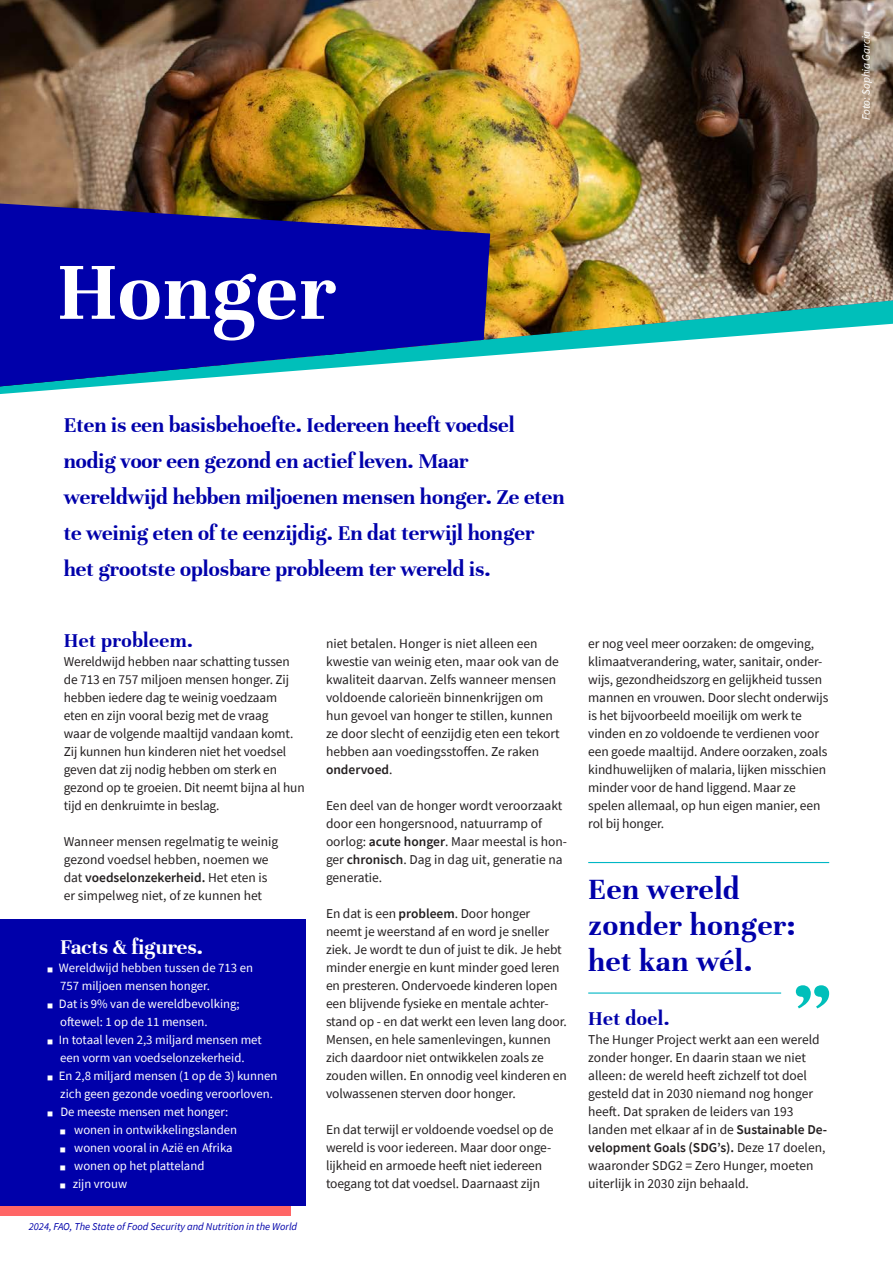
<style>
.page{position:relative;width:893px;height:1263px;background:#fff}
.page>*{position:absolute;margin:0;border:0;box-sizing:border-box;transform-origin:0 0}
.Tussenkop{font:700 90px "Unna";color:#00bfba}
.t1{font:700 88.5px "Unna";color:#fff}
.Tussenkop-2{font:700 31.5px/36px "Unna";letter-spacing:.02em;color:#00a}
.Broodtekst{font:700 22.5px/36px "Unna";color:#00a}
.Kaderkopje_wit{font:700 22.5px "Unna";color:#fff}
.Tussenkop-3{font:700 21px "Unna";letter-spacing:.02em;color:#00a}
.Broodtekst-2{font:13.5px/18px "Source Sans Pro";letter-spacing:-.01em;color:#231f20}
.kaderbroodtekst_wit{font:12.75px "Source Sans Pro";color:#fff}
.kaderbroodtekst_wit-2{font:italic 11.25px "Source Sans Pro";color:#fff}
.kaderbroodtekst_wit-3{font:italic 10.5px "Source Sans Pro";color:#00a}
.s1{font-weight:600}
.s2{font-size:6px}
</style>
<div class="page">
<div style="left:0;top:975px;width:291px;height:241px;background:#f66"></div>
<img style="left:0;top:0;width:893px;height:356px">
<svg style="left:0;top:204px;width:490px;height:182px;background:#35449f"></svg>
<div style="left:57px;top:241px;width:421px;height:95px;background:#00a"></div>
<div style="left:0;top:919px;width:306px;height:287px;background:#00a"></div>
<hr style="left:588px;top:992px;width:193px;height:1px;background:#00b7c5">
<hr style="left:588px;top:862px;width:241px;height:1px;background:#00b7c5">
<p class="kaderbroodtekst_wit-2" style="left:859px;top:120px;width:91px;rotate:-90deg">Foto: Sophia Garcia</p>
<p class="t1" style="left:57px;top:241px;width:281px">Honger</p>
<p class="Broodtekst" style="left:64px;top:407px;width:502px">Eten is een basisbehoefte. Iedereen heeft voedsel nodig voor een gezond en actief leven. Maar wereldwijd hebben miljoenen mensen honger. Ze eten te weinig eten of te eenzijdig. En dat terwijl honger het grootste oplosbare probleem ter wereld is.</p>
<p class="Tussenkop-3" style="left:64px;top:628px;width:131px">Het probleem.</p>
<p class="Broodtekst-2" style="left:64px;top:652px;width:242px">Wereldwijd hebben naar schatting tussen de 713 en 757 miljoen mensen honger. Zij hebben iedere dag te weinig voedzaam eten en zijn vooral bezig met de vraag<br>waar de volgende maaltijd vandaan komt.<br>Zij kunnen hun kinderen niet het voedsel geven dat zij nodig hebben om sterk en gezond op te groeien. Dit neemt bijna al hun tijd en denkruimte in beslag.</p>
<p class="Broodtekst-2" style="left:64px;top:832px;width:216px">Wanneer mensen regelmatig te weinig gezond voedsel hebben, noemen we dat <span class="s1">voedselonzekerheid.</span> Het eten is er simpelweg niet, of ze kunnen het</p>
<p class="Kaderkopje_wit" style="left:60px;top:934px;width:144px">Facts &amp; figures.</p>
<p class="kaderbroodtekst_wit" style="left:48px;top:960px;width:207px"><span class="s2">■</span> Wereldwijd hebben tussen de 713 en</p>
<p class="kaderbroodtekst_wit" style="left:60px;top:978px;width:151px">757 miljoen mensen honger.</p>
<p class="kaderbroodtekst_wit" style="left:48px;top:996px;width:194px"><span class="s2">■</span> Dat is 9% van de wereldbevolking;</p>
<p class="kaderbroodtekst_wit" style="left:60px;top:1014px;width:149px">oftewel: 1 op de 11 mensen.</p>
<p class="kaderbroodtekst_wit" style="left:48px;top:1032px;width:216px"><span class="s2">■</span> In totaal leven 2,3 miljard mensen met</p>
<p class="kaderbroodtekst_wit" style="left:60px;top:1050px;width:186px">een vorm van voedselonzekerheid.</p>
<p class="kaderbroodtekst_wit" style="left:48px;top:1068px;width:231px"><span class="s2">■</span> En 2,8 miljard mensen (1 op de 3) kunnen</p>
<p class="kaderbroodtekst_wit" style="left:60px;top:1086px;width:214px">zich geen gezonde voeding veroorloven.</p>
<p class="kaderbroodtekst_wit" style="left:48px;top:1104px;width:182px"><span class="s2">■</span> De meeste mensen met honger:</p>
<p class="kaderbroodtekst_wit" style="left:60px;top:1122px;width:178px"><span class="s2">■</span> wonen in ontwikkelingslanden</p>
<p class="kaderbroodtekst_wit" style="left:60px;top:1140px;width:174px"><span class="s2">■</span> wonen vooral in Azië en Afrika</p>
<p class="kaderbroodtekst_wit" style="left:60px;top:1158px;width:146px"><span class="s2">■</span> wonen op het platteland</p>
<p class="kaderbroodtekst_wit" style="left:60px;top:1176px;width:68px"><span class="s2">■</span> zijn vrouw</p>
<p class="kaderbroodtekst_wit-3" style="left:29px;top:1219px;width:270px">2024, FAO, The State of Food Security and Nutrition in the World</p>
<p class="Broodtekst-2" style="left:326px;top:634px;width:235px">niet betalen. Honger is niet alleen een kwestie van weinig eten, maar ook van de kwaliteit daarvan. Zelfs wanneer mensen voldoende calorieën binnenkrijgen om hun gevoel van honger te stillen, kunnen ze door slecht of eenzijdig eten een tekort hebben aan voedingsstoffen. Ze raken <span class="s1">ondervoed</span>.</p>
<p class="Broodtekst-2" style="left:326px;top:796px;width:242px">Een deel van de honger wordt veroorzaakt door een hongersnood, natuurramp of oorlog: <span class="s1">acute honger</span>. Maar meestal is hon&shy;ger <span class="s1">chronisch</span>. Dag in dag uit, generatie na generatie.</p>
<p class="Broodtekst-2" style="left:326px;top:904px;width:242px">En dat is een <span class="s1">probleem</span>. Door honger neemt je weerstand af en word je sneller ziek. Je wordt te dun of juist te dik. Je hebt minder energie en kunt minder goed leren en presteren. Ondervoede kinderen lopen een blijvende fysieke en mentale achter&shy;stand op - en dat werkt een leven lang door.<br>Mensen, en hele samenlevingen, kunnen zich daardoor niet ontwikkelen zoals ze zouden willen. En onnodig veel kinderen en volwassenen sterven door honger.</p>
<p class="Broodtekst-2" style="left:326px;top:1120px;width:229px">En dat terwijl er voldoende voedsel op de wereld is voor iedereen. Maar door onge&shy;lijkheid en armoede heeft niet iedereen toegang tot dat voedsel. Daarnaast zijn</p>
<p class="Broodtekst-2" style="left:588px;top:634px;width:242px">er nog veel meer oorzaken: de omgeving, klimaatverandering, water, sanitair, onder&shy;wijs, gezondheidszorg en gelijkheid tussen mannen en vrouwen. Door slecht onderwijs is het bijvoorbeeld moeilijk om werk te vinden en zo voldoende te verdienen voor een goede maaltijd. Andere oorzaken, zoals kindhuwelijken of malaria, lijken misschien minder voor de hand liggend. Maar ze spelen allemaal, op hun eigen manier, een rol bij honger.</p>
<p class="Tussenkop-2" style="left:588px;top:871px;width:209px">Een wereld zonder honger: het kan wél.</p>
<p class="Tussenkop" style="left:790px;top:963px;width:43px">”</p>
<p class="Tussenkop-3" style="left:588px;top:1006px;width:83px">Het doel.</p>
<p class="Broodtekst-2" style="left:588px;top:1030px;width:240px">The Hunger Project werkt aan een wereld zonder honger. En daarin staan we niet alleen: de wereld heeft zichzelf tot doel gesteld dat in 2030 niemand nog honger heeft. Dat spraken de leiders van 193 landen met elkaar af in de <span class="s1">Sustainable De&shy;velopment Goals (SDG’s).</span> Deze 17 doelen, waaronder SDG2 = Zero Hunger, moeten uiterlijk in 2030 zijn behaald.</p>
</div>
